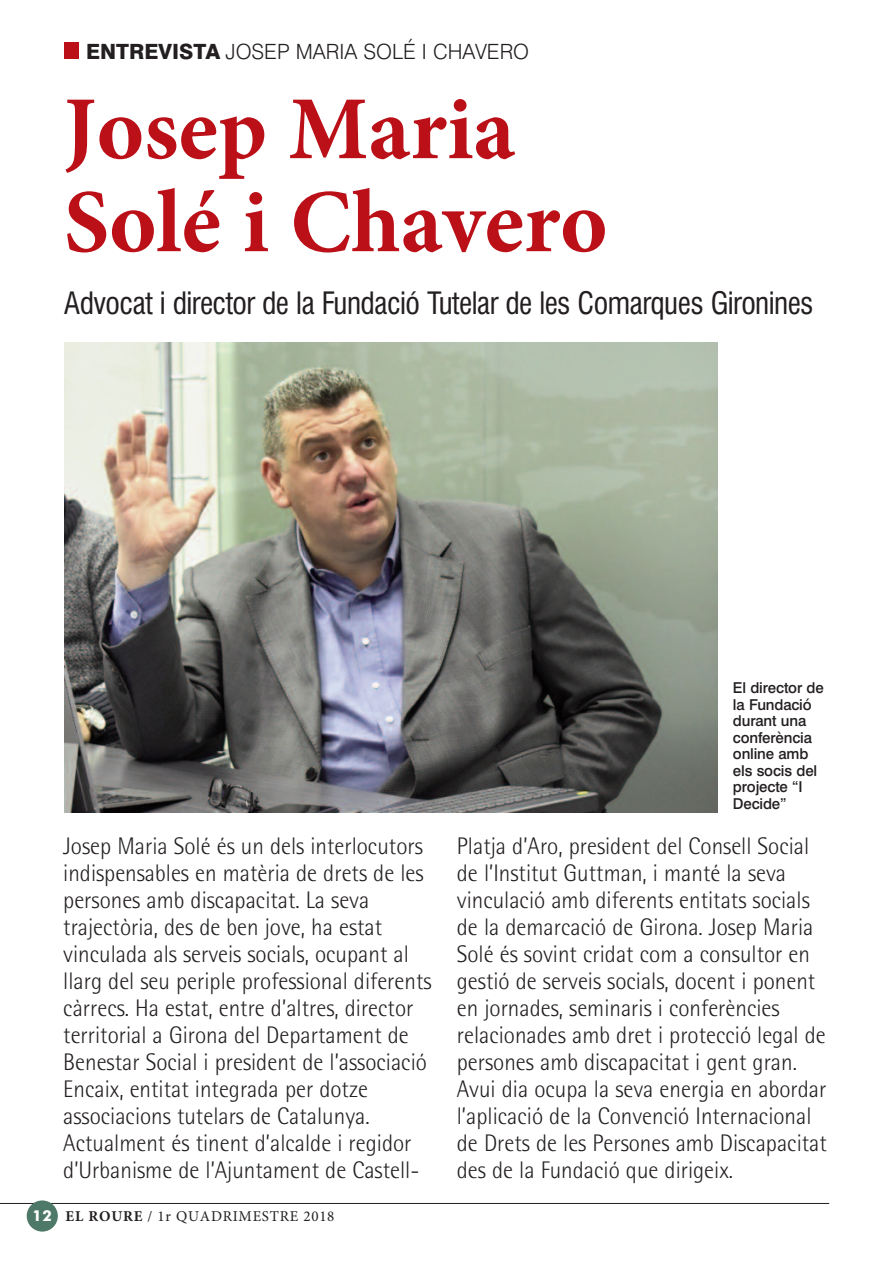
<style>
.page{position:relative;width:893px;height:1263px;background:#fff}
.page>*{position:absolute;margin:0;border:0;box-sizing:border-box;transform-origin:0 0}
.t1{font:700 90px/93px "Minion Pro";color:#bb1018}
.t2{font:condensed 30px "Swiss 721 BT";letter-spacing:-.02em;color:#231f20}
.t3{font:300 24px/27px "Rotis Semi Sans Std";color:#231f20;scale:.96 1}
.t4{font:300 21px "Swiss 721 BT";color:#231f20}
.t5{font:500 15px/16.5px "Swiss 721 BT";letter-spacing:-.01em;color:#231f20}
.t6{font:15px "Minion Pro";letter-spacing:.05em;color:#231f20}
.t7{font:700 15px "Futura BT";color:#fff}
.s1{font-weight:800}
.s2{font-weight:700}
</style>
<div class="page">
<hr style="left:0;top:1203px;width:829px;height:1px;background:#231f20">
<div style="left:27px;top:1200px;width:31px;height:31px;background:#4e7969;border-radius:50%"></div>
<div style="left:64px;top:43px;width:15px;height:16px;background:#bb1018"></div>
<img style="left:65px;top:343px;width:653px;height:469px">
<p class="t4" style="left:86px;top:39px;width:445px"><span class="s1">ENTREVISTA</span> JOSEP MARIA SOLÉ I CHAVERO</p>
<h1 class="t1" style="left:64px;top:91px;width:545px">Josep Maria<br>Solé i Chavero</h1>
<p class="t2" style="left:64px;top:286px;width:751px">Advocat i director de la Fundació Tutelar de les Comarques Gironines</p>
<p class="t7" style="left:33px;top:1207px;width:21px">12</p>
<p class="t5" style="left:733px;top:680px;width:92px">El director de la Fundació durant una conferència online amb els socis del projecte “I<br>Decide”</p>
<p class="t3" style="left:63px;top:834px;width:385px">Josep Maria Solé és un dels interlocutors indispensables en matèria de drets de les persones amb discapacitat. La seva trajectòria, des de ben jove, ha estat vinculada als serveis socials, ocupant al llarg del seu periple professional diferents càrrecs. Ha estat, entre d’altres, director territorial a Girona del Departament de Benestar Social i president de l’associació Encaix, entitat integrada per dotze associacions tutelars de Catalunya.<br>Actualment és tinent d’alcalde i regidor d’Urbanisme de l’Ajuntament de Castell-</p>
<p class="t3" style="left:457px;top:834px;width:387px">Platja d’Aro, president del Consell Social de l’Institut Guttman, i manté la seva vinculació amb diferents entitats socials de la demarcació de Girona. Josep Maria Solé és sovint cridat com a consultor en gestió de serveis socials, docent i ponent en jornades, seminaris i conferències relacionades amb dret i protecció legal de persones amb discapacitat i gent gran.<br>Avui dia ocupa la seva energia en abordar l’aplicació de la Convenció Internacional de Drets de les Persones amb Discapacitat des de la Fundació que dirigeix.</p>
<p class="t6" style="left:66px;top:1210px;width:270px"><span class="s2">EL ROURE</span> / 1r QUADRIMESTRE 2018</p>
</div>
